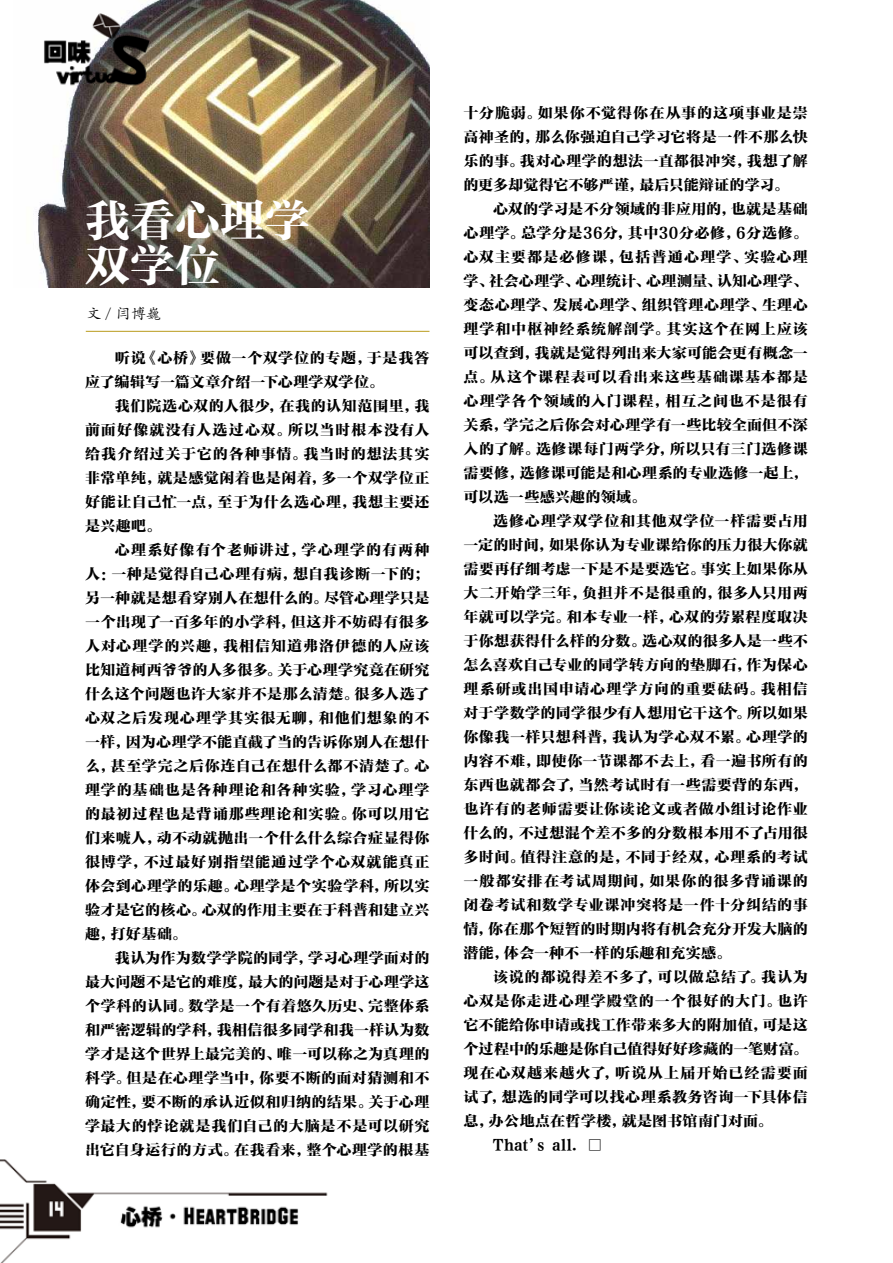
<style>
.page{position:relative;width:893px;height:1263px;background:#fff}
.page>*{position:absolute;margin:0;border:0;box-sizing:border-box;transform-origin:0 0}
.t1{font:45px/45px "FZCYSK GBK1 0";color:#fff}
.t2{font:15px/24px "FZTYSK GBK1 0";letter-spacing:.025em;color:#000;text-align:justify}
.t3{font:15px "FZTYSK GBK1 0";color:#000}
.t4{font:15px "FZTYSK GBK1 0";letter-spacing:.06em;color:#000}
.t5{font:15px "FZTYSK GBK1 0";letter-spacing:.08em;color:#000}
.t6{font:15px "FZTYSK GBK1 0";letter-spacing:.045em;color:#000}
.t7{font:15px "ST Kaiti";color:#000}
</style>
<div class="page">
<img style="left:0;top:63px;width:430px;height:1200px">
<img style="left:14px;top:0;width:415px;height:287px">
<hr style="left:86px;top:331px;width:343px;height:1px;background:#bda129">
<h1 class="t1" style="left:85px;top:200px;width:226px">我看心理学双学位</h1>
<p class="t7" style="left:86px;top:303px;width:76px">文 / 闫博巍</p>
<p class="t2" style="left:85px;top:347px;width:346px;text-indent:30px">听说《心桥》要做一个双学位的专题，于是我答应了编辑写一篇文章介绍一下心理学双学位。</p>
<p class="t2" style="left:85px;top:395px;width:346px;text-indent:30px">我们院选心双的人很少，在我的认知范围里，我前面好像就没有人选过心双。所以当时根本没有人给我介绍过关于它的各种事情。我当时的想法其实非常单纯，就是感觉闲着也是闲着，多一个双学位正好能让自己忙一点，至于为什么选心理，我想主要还是兴趣吧。</p>
<p class="t2" style="left:85px;top:539px;width:346px;text-indent:30px">心理系好像有个老师讲过，学心理学的有两种人：一种是觉得自己心理有病，想自我诊断一下的；另一种就是想看穿别人在想什么的。尽管心理学只是一个出现了一百多年的小学科，但这并不妨碍有很多人对心理学的兴趣，我相信知道弗洛伊德的人应该比知道柯西爷爷的人多很多。关于心理学究竟在研究什么这个问题也许大家并不是那么清楚。很多人选了心双之后发现心理学其实很无聊，和他们想象的不一样，因为心理学不能直截了当的告诉你别人在想什么，甚至学完之后你连自己在想什么都不清楚了。心理学的基础也是各种理论和各种实验，学习心理学的最初过程也是背诵那些理论和实验。你可以用它们来唬人，动不动就抛出一个什么什么综合症显得你很博学，不过最好别指望能通过学个心双就能真正体会到心理学的乐趣。心理学是个实验学科，所以实验才是它的核心。心双的作用主要在于科普和建立兴趣，打好基础。</p>
<p class="t2" style="left:85px;top:947px;width:346px;text-indent:30px">我认为作为数学学院的同学，学习心理学面对的最大问题不是它的难度，最大的问题是对于心理学这个学科的认同。数学是一个有着悠久历史、完整体系和严密逻辑的学科，我相信很多同学和我一样认为数学才是这个世界上最完美的、唯一可以称之为真理的科学。但是在心理学当中，你要不断的面对猜测和不确定性，要不断的承认近似和归纳的结果。关于心理学最大的悖论就是我们自己的大脑是不是可以研究出它自身运行的方式。在我看来，整个心理学的根基</p>
<p class="t2" style="left:463px;top:101px;width:346px">十分脆弱。如果你不觉得你在从事的这项事业是崇高神圣的，那么你强迫自己学习它将是一件不那么快乐的事。我对心理学的想法一直都很冲突，我想了解的更多却觉得它不够严谨，最后只能辩证的学习。</p>
<p class="t2" style="left:463px;top:197px;width:346px;text-indent:30px">心双的学习是不分领域的非应用的，也就是基础心理学。总学分是36分，其中30分必修，6分选修。心双主要都是必修课，包括普通心理学、实验心理学、社会心理学、心理统计、心理测量、认知心理学、变态心理学、发展心理学、组织管理心理学、生理心理学和中枢神经系统解剖学。其实这个在网上应该可以查到，我就是觉得列出来大家可能会更有概念一点。从这个课程表可以看出来这些基础课基本都是心理学各个领域的入门课程，相互之间也不是很有关系，学完之后你会对心理学有一些比较全面但不深入的了解。选修课每门两学分，所以只有三门选修课需要修，选修课可能是和心理系的专业选修一起上，可以选一些感兴趣的领域。</p>
<p class="t2" style="left:463px;top:509px;width:346px;text-indent:30px">选修心理学双学位和其他双学位一样需要占用一定的时间，如果你认为专业课给你的压力很大你就需要再仔细考虑一下是不是要选它。事实上如果你从大二开始学三年，负担并不是很重的，很多人只用两年就可以学完。和本专业一样，心双的劳累程度取决于你想获得什么样的分数。选心双的很多人是一些不怎么喜欢自己专业的同学转方向的垫脚石，作为保心理系研或出国申请心理学方向的重要砝码。我相信对于学数学的同学很少有人想用它干这个。所以如果你像我一样只想科普，我认为学心双不累。心理学的内容不难，即使你一节课都不去上，看一遍书所有的东西也就都会了，当然考试时有一些需要背的东西，也许有的老师需要让你读论文或者做小组讨论作业什么的，不过想混个差不多的分数根本用不了占用很多时间。值得注意的是，不同于经双，心理系的考试一般都安排在考试周期间，如果你的很多背诵课的闭卷考试和数学专业课冲突将是一件十分纠结的事情，你在那个短暂的时期内将有机会充分开发大脑的潜能，体会一种不一样的乐趣和充实感。</p>
<p class="t6" style="left:493px;top:969px;width:316px">该说的都说得差不多了，可以做总结了。我认为</p>
<p class="t4" style="left:463px;top:993px;width:346px">心双是你走进心理学殿堂的一个很好的大门。也许</p>
<p class="t2" style="left:463px;top:1013px;width:346px">它不能给你申请或找工作带来多大的附加值，可是这</p>
<p class="t3" style="left:463px;top:1041px;width:346px">个过程中的乐趣是你自己值得好好珍藏的一笔财富。</p>
<p class="t5" style="left:463px;top:1065px;width:346px">现在心双越来越火了，听说从上届开始已经需要面</p>
<p class="t2" style="left:463px;top:1085px;width:346px">试了，想选的同学可以找心理系教务咨询一下具体信</p>
<p class="t2" style="left:463px;top:1109px;width:311px">息，办公地点在哲学楼，就是图书馆南门对面。</p>
<p class="t2" style="left:493px;top:1133px;width:111px">That’s all. □</p>
</div>
